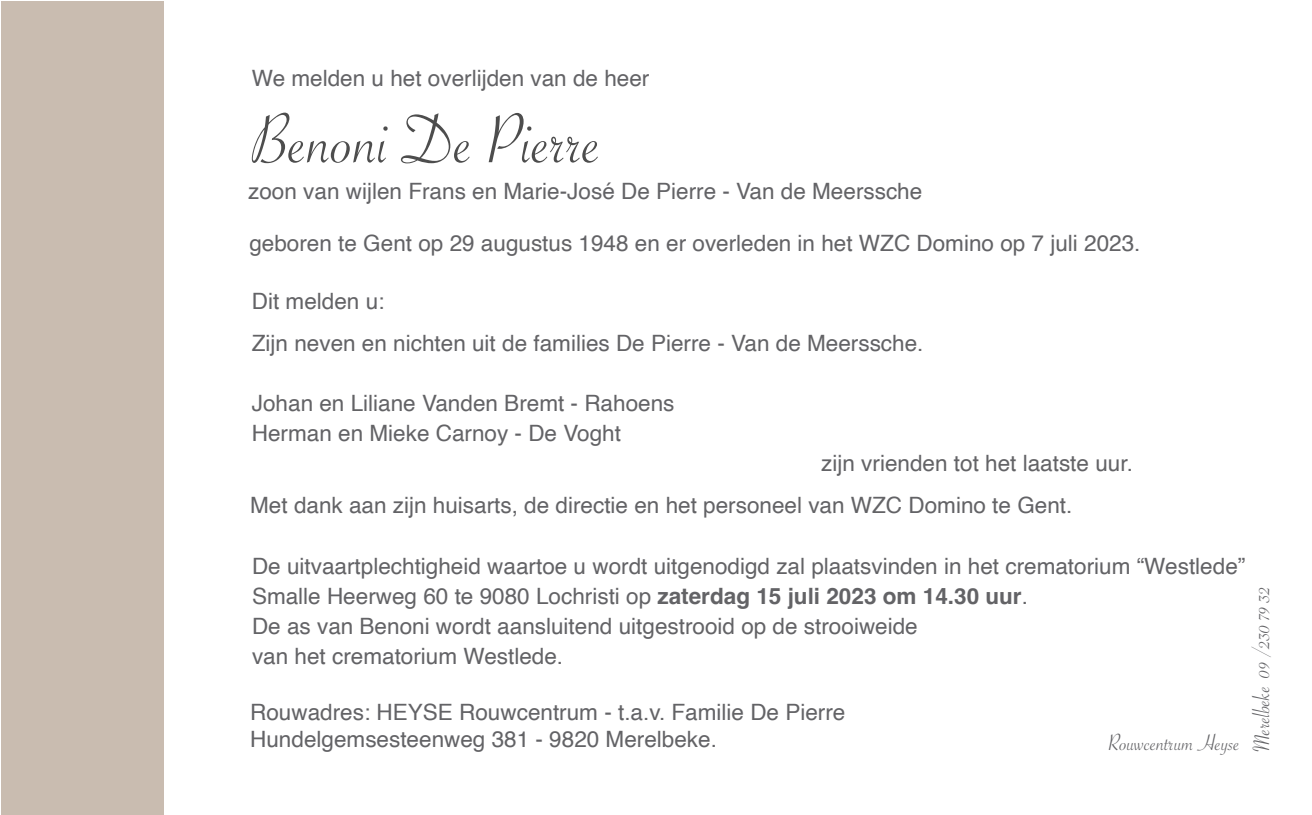
<style>
.page{position:relative;width:1312px;height:815px;background:#fff}
.page>*{position:absolute;margin:0;border:0;box-sizing:border-box;transform-origin:0 0}
._3_Naam{font:75px "Savoye Let Plain";color:#4d4d4d}
.Helvetica_9{font:25px "Savoye Let Plain";color:#636366}
.Helvetica_9-2{font:22.5px "Helvetica";color:#636366}
._1_Hel_9{font:22.5px "Helvetica";color:#636366}
.s1{font-weight:700}
</style>
<div class="page">
<div style="left:1px;top:2px;width:163px;height:813px;background:#c9bcb0"></div>
<p class="Helvetica_9-2" style="left:252px;top:61px;width:399px">We melden u het overlijden van de heer</p>
<p class="_3_Naam" style="left:252px;top:90px;width:351px">Benoni De Pierre</p>
<p class="Helvetica_9-2" style="left:248px;top:174px;width:675px">zoon van wijlen Frans en Marie-José De Pierre - Van de Meerssche</p>
<p class="Helvetica_9-2" style="left:249px;top:226px;width:892px">geboren te Gent op 29 augustus 1948 en er overleden in het WZC Domino op 7 juli 2023.</p>
<p class="Helvetica_9-2" style="left:252px;top:284px;width:134px">Dit melden u:</p>
<p class="Helvetica_9-2" style="left:252px;top:325px;width:673px">Zijn neven en nichten uit de families De Pierre - Van de Meerssche.</p>
<p class="Helvetica_9-2" style="left:252px;top:385px;width:424px">Johan en Liliane Vanden Bremt - Rahoens</p>
<p class="Helvetica_9-2" style="left:252px;top:415px;width:370px">Herman en Mieke Carnoy - De Voght</p>
<p class="Helvetica_9-2" style="left:821px;top:445px;width:313px">zijn vrienden tot het laatste uur.</p>
<p class="Helvetica_9-2" style="left:250px;top:488px;width:823px">Met dank aan zijn huisarts, de directie en het personeel van WZC Domino te Gent.</p>
<p class="Helvetica_9-2" style="left:252px;top:549px;width:994px">De uitvaartplechtigheid waartoe u wordt uitgenodigd zal plaatsvinden in het crematorium “Westlede”</p>
<p class="Helvetica_9-2" style="left:252px;top:579px;width:777px">Smalle Heerweg 60 te 9080 Lochristi op <span class="s1">zaterdag 15 juli 2023 om 14.30 uur</span>.</p>
<p class="Helvetica_9-2" style="left:252px;top:609px;width:667px">De as van Benoni wordt aansluitend uitgestrooid op de strooiweide</p>
<p class="Helvetica_9-2" style="left:252px;top:639px;width:312px">van het crematorium Westlede.</p>
<p class="Helvetica_9" style="left:1244px;top:752px;width:168px;rotate:-90deg">Merelbeke 09 /230 79 32</p>
<p class="_1_Hel_9" style="left:250px;top:695px;width:596px">Rouwadres: HEYSE Rouwcentrum - t.a.v. Familie De Pierre</p>
<p class="_1_Hel_9" style="left:250px;top:722px;width:468px">Hundelgemsesteenweg 381 - 9820 Merelbeke.</p>
<p class="Helvetica_9" style="left:1107px;top:726px;width:133px">Rouwcentrum Heyse</p>
</div>
